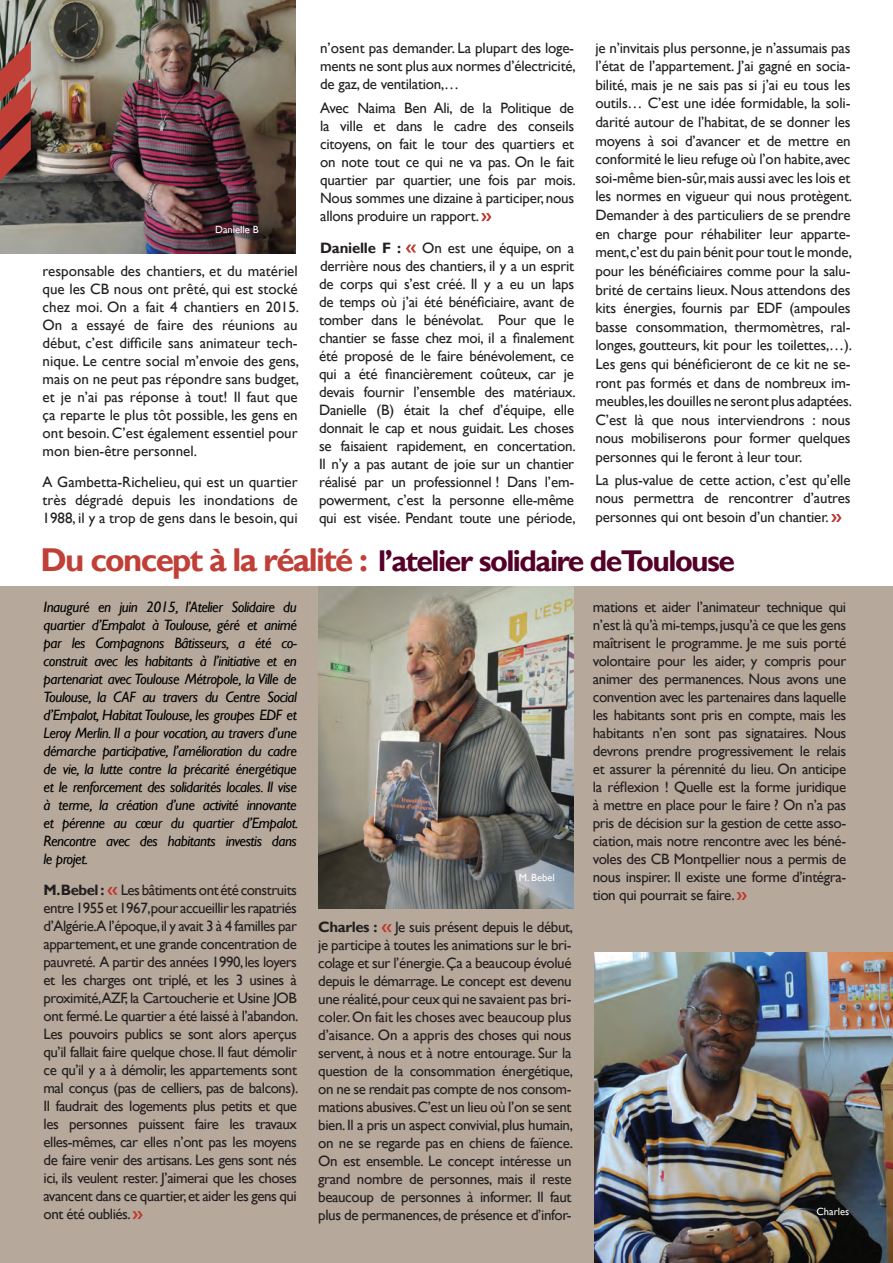
<style>
.page{position:relative;width:893px;height:1263px;background:#fff}
.page>*{position:absolute;margin:0;border:0;box-sizing:border-box;transform-origin:0 0}
.t1{font:700 30px "Gill Sans";letter-spacing:-.05em;color:#540028}
.t2{font:15px/18px "Gill Sans";letter-spacing:-.015em;color:#231f20;text-align:justify}
.t3{font:italic 15px/18px "Gill Sans";letter-spacing:-.03em;color:#000;text-align:justify}
.t4{font:700 15px "Gill Sans";letter-spacing:-.015em;color:#231f20}
.t5{font:10.5px "Gill Sans";color:#fff}
.s1{font-size:33px;color:#c03f37}
.s2{font-weight:700}
</style>
<div class="page">
<div style="left:0;top:587px;width:893px;height:676px;background:#b6a89a"></div>
<svg style="left:107px;top:887px;width:11px;height:8px"></svg>
<svg style="left:132px;top:1211px;width:11px;height:8px"></svg>
<svg style="left:381px;top:924px;width:11px;height:8px"></svg>
<svg style="left:736px;top:892px;width:11px;height:8px"></svg>
<img style="left:0;top:0;width:296px;height:253px">
<img style="left:319px;top:587px;width:255px;height:322px">
<svg style="left:481px;top:213px;width:10px;height:8px"></svg>
<svg style="left:406px;top:245px;width:10px;height:8px"></svg>
<svg style="left:831px;top:514px;width:10px;height:8px"></svg>
<svg style="left:0;top:41px;width:31px;height:139px;background:#95433d"></svg>
<img style="left:594px;top:952px;width:299px;height:311px">
<p class="t5" style="left:215px;top:223px;width:45px;rotate:1deg">Danielle B</p>
<p class="t2" style="left:43px;top:262px;width:258px">responsable des chantiers, et du matériel que les CB nous ont prêté, qui est stocké chez moi. On a fait 4 chantiers en 2015.<br>On a essayé de faire des réunions au début, c’est difficile sans animateur tech&shy;nique. Le centre social m’envoie des gens, mais on ne peut pas répondre sans budget, et je n’ai pas réponse à tout! Il faut que ça reparte le plus tôt possible, les gens en ont besoin. C’est également essentiel pour mon bien-être personnel.</p>
<p class="t2" style="left:43px;top:473px;width:257px">A Gambetta-Richelieu, qui est un quartier très dégradé depuis les inondations de 1988, il y a trop de gens dans le besoin, qui</p>
<p class="t2" style="left:320px;top:39px;width:257px">n’osent pas demander. La plupart des loge&shy;ments ne sont plus aux normes d’électricité, de gaz, de ventilation,…</p>
<p class="t2" style="left:320px;top:99px;width:257px">Avec Naima Ben Ali, de la Politique de la ville et dans le cadre des conseils citoyens, on fait le tour des quartiers et on note tout ce qui ne va pas. On le fait quartier par quartier, une fois par mois.<br>Nous sommes une dizaine à participer, nous allons produire un rapport.</p>
<p class="t4" style="left:320px;top:238px;width:83px">Danielle F :</p>
<p class="t2" style="left:319px;top:239px;width:258px;text-indent:103px">On est une équipe, on a derrière nous des chantiers, il y a un esprit de corps qui s’est créé. Il y a eu un laps de temps où j’ai été bénéficiaire, avant de tomber dans le bénévolat. Pour que le chantier se fasse chez moi, il a finalement été proposé de le faire bénévolement, ce qui a été financièrement coûteux, car je devais fournir l’ensemble des matériaux.<br>Danielle (B) était la chef d’équipe, elle donnait le cap et nous guidait. Les choses se faisaient rapidement, en concertation.<br>Il n’y a pas autant de joie sur un chantier réalisé par un professionnel ! Dans l’em&shy;powerment, c’est la personne elle-même qui est visée. Pendant toute une période,</p>
<p class="t2" style="left:595px;top:39px;width:258px;line-height:18.6px">je n’invitais plus personne, je n’assumais pas l’état de l’appartement. J’ai gagné en socia&shy;bilité, mais je ne sais pas si j’ai eu tous les outils… C’est une idée formidable, la soli&shy;darité autour de l’habitat, de se donner les moyens à soi d’avancer et de mettre en conformité le lieu refuge où l’on habite, avec soi-même bien-sûr, mais aussi avec les lois et les normes en vigueur qui nous protègent.<br>Demander à des particuliers de se prendre en charge pour réhabiliter leur apparte&shy;ment,c’est du pain bénit pour tout le monde, pour les bénéficiaires comme pour la salu&shy;brité de certains lieux. Nous attendons des kits énergies, fournis par EDF (ampoules basse consommation, thermomètres, ral&shy;longes, goutteurs, kit pour les toilettes,…).<br>Les gens qui bénéficieront de ce kit ne se&shy;ront pas formés et dans de nombreux im&shy;meubles,les douilles ne seront plus adaptées.<br>C’est là que nous interviendrons : nous nous mobiliserons pour former quelques personnes qui le feront à leur tour.</p>
<p class="t2" style="left:595px;top:471px;width:257px;line-height:18.6px">La plus-value de cette action, c’est qu’elle nous permettra de rencontrer d’autres personnes qui ont besoin d’un chantier.</p>
<h1 class="t1" style="left:40px;top:543px;width:696px"><span class="s1">D</span><span class="s1">u concept à la réalité :</span> l’atelier solidaire deToulouse</h1>
<p class="t3" style="left:44px;top:598px;width:256px">Inauguré en juin 2015, l’Atelier Solidaire du quartier d’Empalot à Toulouse, géré et animé par les Compagnons Bâtisseurs, a été co&shy;construit avec les habitants à l’initiative et en partenariat avec Toulouse Métropole, la Ville de Toulouse, la CAF au travers du Centre Social d’Empalot, Habitat Toulouse, les groupes EDF et Leroy Merlin. Il a pour vocation, au travers d’une démarche participative, l’amélioration du cadre de vie, la lutte contre la précarité énergétique et le renforcement des solidarités locales. Il vise à terme, la création d’une activité innovante et pérenne au cœur du quartier d’Empalot.<br>Rencontre avec des habitants investis dans le projet.</p>
<p class="t2" style="left:44px;top:881px;width:256px"><span class="s2">M.Bebel :</span> Les bâtiments ont été construits entre 1955 et 1967,pour accueillir les rapatriés d’Algérie.A l’époque, il y avait 3 à 4 familles par appartement, et une grande concentration de pauvreté. A partir des années 1990, les loyers et les charges ont triplé, et les 3 usines à proximité,AZF, la Cartoucherie et Usine JOB ont fermé. Le quartier a été laissé à l’abandon.<br>Les pouvoirs publics se sont alors aperçus qu’il fallait faire quelque chose. Il faut démolir ce qu’il y a à démolir, les appartements sont mal conçus (pas de celliers, pas de balcons).<br>Il faudrait des logements plus petits et que les personnes puissent faire les travaux elles-mêmes, car elles n’ont pas les moyens de faire venir des artisans. Les gens sont nés ici, ils veulent rester. J’aimerai que les choses avancent dans ce quartier, et aider les gens qui ont été oubliés.</p>
<p class="t2" style="left:593px;top:598px;width:255px">mations et aider l’animateur technique qui n’est là qu’à mi-temps, jusqu’à ce que les gens maîtrisent le programme. Je me suis porté volontaire pour les aider, y compris pour animer des permanences. Nous avons une convention avec les partenaires dans laquelle les habitants sont pris en compte, mais les habitants n’en sont pas signataires. Nous devrons prendre progressivement le relais et assurer la pérennité du lieu. On anticipe la réflexion ! Quelle est la forme juridique à mettre en place pour le faire ? On n’a pas pris de décision sur la gestion de cette asso&shy;ciation, mais notre rencontre avec les béné&shy;voles des CB Montpellier nous a permis de nous inspirer. Il existe une forme d’intégra&shy;tion qui pourrait se faire.</p>
<p class="t5" style="left:519px;top:871px;width:37px;rotate:1deg">M. Bebel</p>
<p class="t2" style="left:318px;top:918px;width:256px"><span class="s2">Charles :</span> Je suis présent depuis le début, je participe à toutes les animations sur le bri&shy;colage et sur l’énergie. Ça a beaucoup évolué depuis le démarrage. Le concept est devenu une réalité,pour ceux qui ne savaient pas bri&shy;coler. On fait les choses avec beaucoup plus d’aisance. On a appris des choses qui nous servent, à nous et à notre entourage. Sur la question de la consommation énergétique, on ne se rendait pas compte de nos consom&shy;mations abusives. C’est un lieu où l’on se sent bien. Il a pris un aspect convivial, plus humain, on ne se regarde pas en chiens de faïence.<br>On est ensemble. Le concept intéresse un grand nombre de personnes, mais il reste beaucoup de personnes à informer. Il faut plus de permanences, de présence et d’infor-</p>
<p class="t5" style="left:817px;top:1205px;width:34px;rotate:1deg">Charles</p>
</div>
